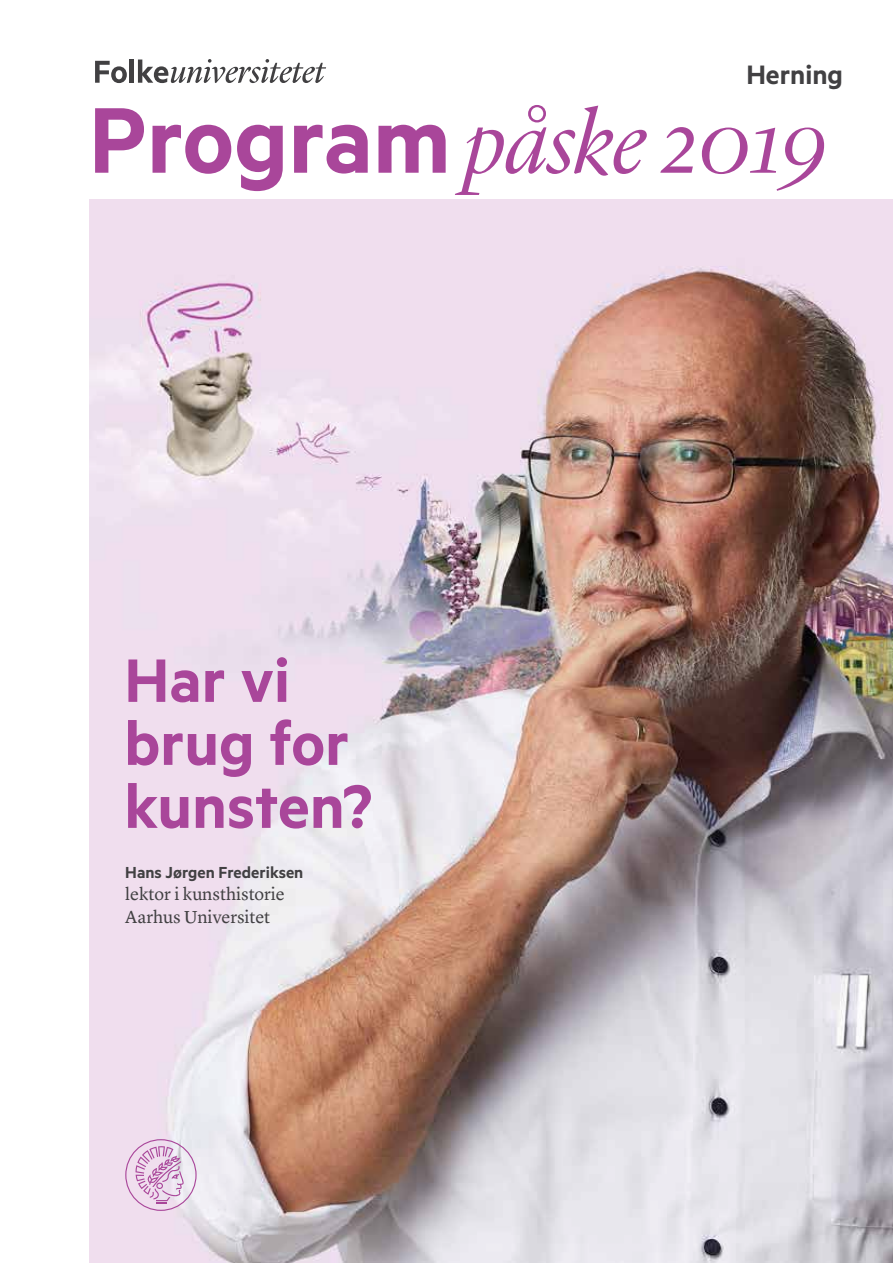
<style>
.page{position:relative;width:893px;height:1263px;background:#fff}
.page>*{position:absolute;margin:0;border:0;box-sizing:border-box;transform-origin:0 0}
.t1{font:italic 300 90px "Lyon Display";color:#a9469a}
.t2{font:600 69px/63px "Metric";color:#a9469a}
.t3{font:600 30px "Metric";color:#414042}
.t4{font:18px/22.5px "Lyon Text";color:#414042}
.t5{font:600 18px "Metric";color:#414042}
.s1{font-family:"Metric";font-weight:600;font-style:normal;font-size:105px}
</style>
<div class="page">
<svg style="left:95px;top:61px;width:32px;height:22px"></svg>
<hr style="left:130px;top:60px;width:4px;height:23px;background:#414042">
<svg style="left:138px;top:59px;width:188px;height:24px"></svg>
<img style="left:90px;top:199px;width:803px;height:1064px">
<svg style="left:125px;top:1139px;width:72px;height:72px"></svg>
<h3 class="t3" style="left:746px;top:57px;width:98px">Herning</h3>
<h1 class="t1" style="left:89px;top:78px;width:740px"><span class="s1">Program</span> påske 2019</h1>
<h2 class="t2" style="left:124px;top:647px;width:249px">Har vi brug for kunsten?</h2>
<p class="t5" style="left:125px;top:861px;width:180px">Hans Jørgen Frederiksen</p>
<p class="t4" style="left:125px;top:881px;width:161px">lektor i kunsthistorie<br>Aarhus Universitet</p>
</div>
